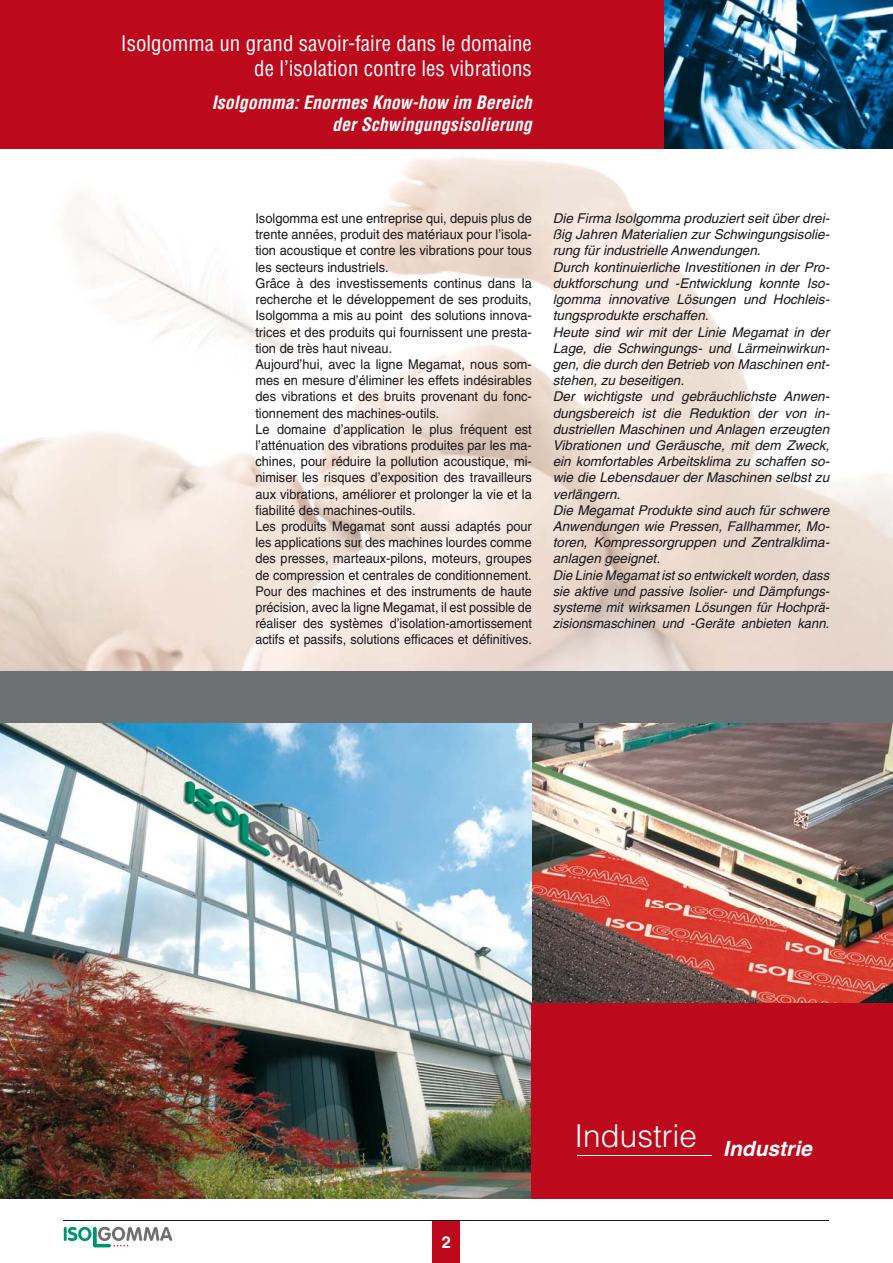
<style>
.page{position:relative;width:893px;height:1263px;background:#fff}
.page>*{position:absolute;margin:0;border:0;box-sizing:border-box;transform-origin:0 0}
.t1{font:300 31.5px "Helvetica";color:#fff}
.t2{font:condensed 21px/25.2px "Helvetica";color:#fff;text-align:right}
.t3{font:italic 700 condensed 18px/21.6px "Helvetica";color:#fff;text-align:right}
.t4{font:700 16.5px "Helvetica";color:#fff}
.t5{font:13.5px/16.2px "Helvetica";color:#1a171c;scale:.95 1}
.t6{font:italic 13.5px/16.2px "Helvetica";color:#1a171c}
</style>
<div class="page">
<img style="left:532px;top:723px;width:361px;height:280px">
<img style="left:0;top:156px;width:893px;height:516px">
<img style="left:0;top:723px;width:532px;height:475px">
<div style="left:0;top:672px;width:893px;height:51px;background:#6f7072"></div>
<div style="left:0;top:0;width:893px;height:149px;background:#bc091b"></div>
<div style="left:532px;top:1003px;width:361px;height:195px;background:#bc091b"></div>
<div style="left:433px;top:1220px;width:27px;height:43px;background:#bc091b"></div>
<hr style="left:64px;top:1227px;width:3px;height:14px;background:#00946c">
<svg style="left:68px;top:1227px;width:104px;height:20px"></svg>
<img style="left:664px;top:0;width:229px;height:149px">
<hr style="left:64px;top:1220px;width:765px;height:1px;background:#1a171c">
<hr style="left:577px;top:1155px;width:135px;height:1px;background:#fff">
<h2 class="t2" style="left:121px;top:33px;width:412px">Isolgomma un grand savoir-faire dans le domaine de l’isolation contre les vibrations</h2>
<h3 class="t3" style="left:212px;top:93px;width:322px">Isolgomma: Enormes Know-how im Bereich der Schwingungsisolierung</h3>
<p class="t5" style="left:255px;top:212px;width:292px">Isolgomma est une entreprise qui, depuis plus de trente années, produit des matériaux pour l’isola&shy;tion acoustique et contre les vibrations pour tous les secteurs industriels.<br>Grâce à des investissements continus dans la recherche et le développement de ses produits, Isolgomma a mis au point des solutions innova&shy;trices et des produits qui fournissent une presta&shy;tion de très haut niveau.<br>Aujourd’hui, avec la ligne Megamat, nous som&shy;mes en mesure d’éliminer les effets indésirables des vibrations et des bruits provenant du fonc&shy;tionnement des machines-outils.<br>Le domaine d’application le plus fréquent est l’atténuation des vibrations produites par les ma&shy;chines, pour réduire la pollution acoustique, mi&shy;nimiser les risques d’exposition des travailleurs aux vibrations, améliorer et prolonger la vie et la fiabilité des machines-outils.<br>Les produits Megamat sont aussi adaptés pour les applications sur des machines lourdes comme des presses, marteaux-pilons, moteurs, groupes de compression et centrales de conditionnement.<br>Pour des machines et des instruments de haute précision, avec la ligne Megamat, il est possible de réaliser des systèmes d’isolation-amortissement actifs et passifs, solutions efficaces et définitives.</p>
<p class="t6" style="left:553px;top:212px;width:278px">Die Firma Isolgomma produziert seit über drei&shy;ßig Jahren Materialien zur Schwingungsisolie&shy;rung für industrielle Anwendungen.<br>Durch kontinuierliche Investitionen in der Pro&shy;duktforschung und -Entwicklung konnte Iso&shy;lgomma innovative Lösungen und Hochleis&shy;tungsprodukte erschaffen.<br>Heute sind wir mit der Linie Megamat in der Lage, die Schwingungs- und Lärmeinwirkun&shy;gen, die durch den Betrieb von Maschinen ent&shy;stehen, zu beseitigen.<br>Der wichtigste und gebräuchlichste Anwen&shy;dungsbereich ist die Reduktion der von in&shy;dustriellen Maschinen und Anlagen erzeugten Vibrationen und Geräusche, mit dem Zweck, ein komfortables Arbeitsklima zu schaffen so&shy;wie die Lebensdauer der Maschinen selbst zu verlängern.<br>Die Megamat Produkte sind auch für schwere Anwendungen wie Pressen, Fallhammer, Mo&shy;toren, Kompressorgruppen und Zentralklima&shy;anlagen geeignet.<br>Die Linie Megamat ist so entwickelt worden, dass sie aktive und passive Isolier- und Dämpfungs&shy;systeme mit wirksamen Lösungen für Hochprä&shy;zisionsmaschinen und -Geräte anbieten kann.</p>
<p class="t4" style="left:442px;top:1236px;width:11px">2</p>
<h1 class="t1" style="left:574px;top:1125px;width:239px">Industrie <sub>Industrie</sub></h1>
</div>
